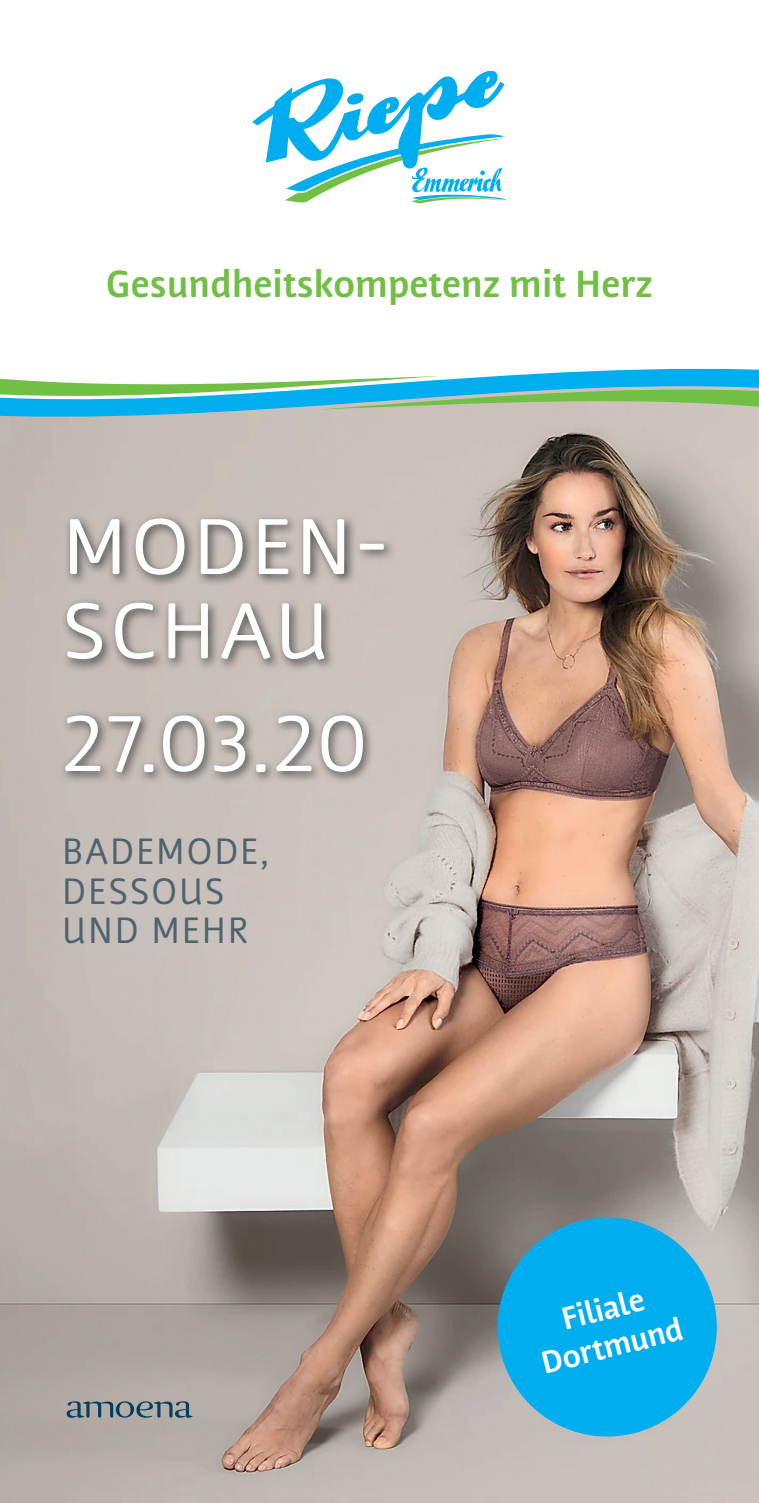
<style>
.page{position:relative;width:759px;height:1503px;background:#fff}
.page>*{position:absolute;margin:0;border:0;box-sizing:border-box;transform-origin:0 0}
.t1{font:78.25px/84.2px "Nuvo Pro";letter-spacing:.045em;color:#fff;scale:1.05 1}
.t2{font:700 37.5px "Nuvo Pro";color:#71bf44}
.t3{font:36.5px/39.8px "Nuvo Pro";letter-spacing:.055em;color:#4d636e}
.t4{font:700 31.25px/37.5px "Nuvo Pro";color:#fff;text-align:center}
</style>
<div class="page">
<img style="left:0;top:417px;width:758px;height:1078px">
<svg style="left:0;top:368px;width:758px;height:49px"></svg>
<svg style="left:252px;top:71px;width:254px;height:132px"></svg>
<img style="left:61px;top:512px;width:334px;height:159px">
<img style="left:60px;top:709px;width:314px;height:75px">
<svg style="left:486px;top:1206px;width:241px;height:241px;background:#3dabd4"></svg>
<svg style="left:67px;top:1401px;width:125px;height:16px;background:#76868e"></svg>
<p class="t2" style="left:106px;top:260px;width:548px">Gesundheitskompetenz mit Herz</p>
<h1 class="t1" style="left:62px;top:503px;width:312px">MODEN-<br>SCHAU</h1>
<h1 class="t1" style="left:62px;top:700px;width:292px">27.03.20</h1>
<p class="t3" style="left:62px;top:830px;width:207px">BADEMODE,<br>DESSOUS<br>UND MEHR</p>
<p class="t4" style="left:528px;top:1307px;width:146px;rotate:-14deg">Filiale<br>Dortmund</p>
</div>
